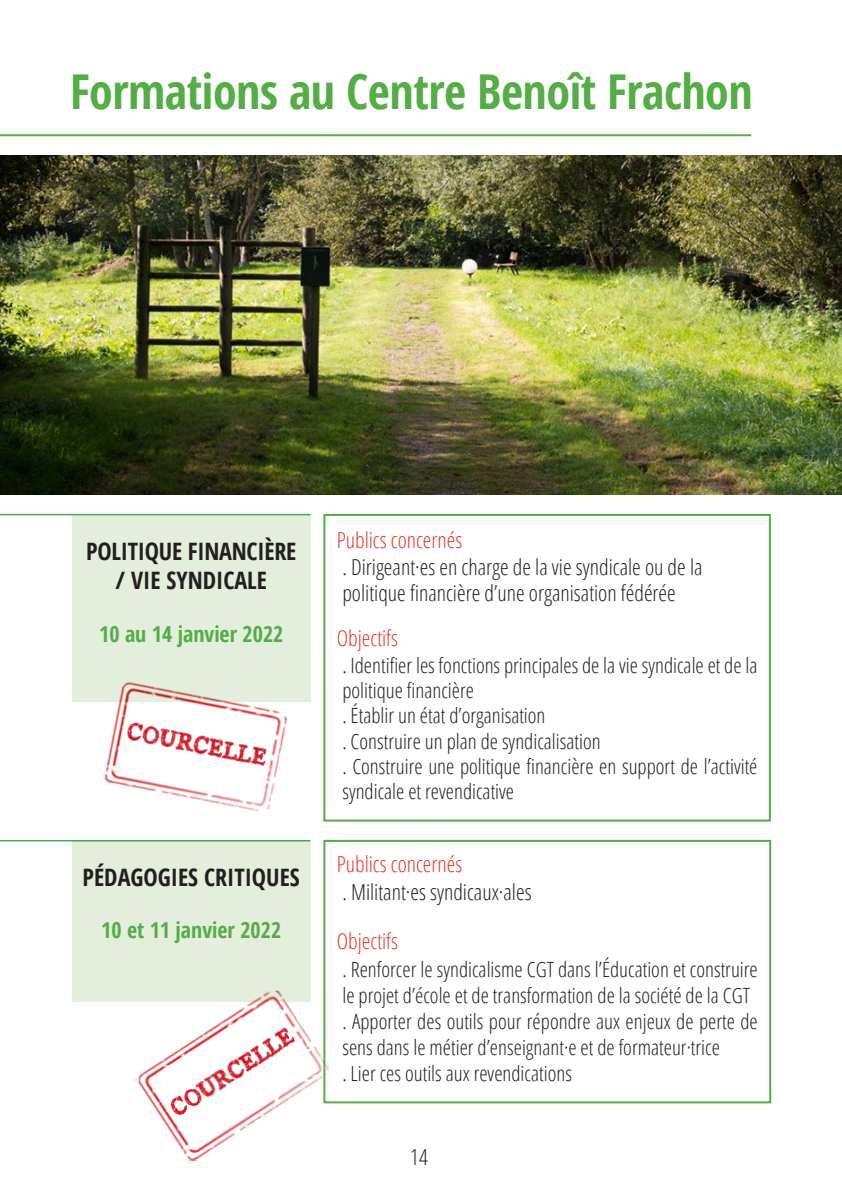
<style>
.page{position:relative;width:842px;height:1191px;background:#fff}
.page>*{position:absolute;margin:0;border:0;box-sizing:border-box;transform-origin:0 0}
.t1{font:700 48px "Open Sans Condensed";letter-spacing:-.01em;color:#55ad46}
.t2{font:700 24px "Open Sans Condensed";color:#231f20}
.t3{font:300 22px "Open Sans Condensed";color:#231f20}
.t4{font:300 22px "Open Sans Condensed";color:#e53529}
.t5{font:700 22px "Open Sans Condensed";color:#55ad46}
.t6{font:300 21px/25.2px "Open Sans Condensed";color:#231f20}
</style>
<div class="page">
<hr style="left:0;top:134px;width:751px;height:2px;background:#55ad46">
<div style="left:323px;top:514px;width:448px;height:307px;border:2px solid #55ad46"></div>
<div style="left:72px;top:514px;width:238px;height:187px;background:#e3eedc"></div>
<img style="left:68px;top:620px;width:243px;height:256px">
<div style="left:323px;top:840px;width:448px;height:263px;border:2px solid #55ad46"></div>
<div style="left:72px;top:840px;width:238px;height:161px;background:#e3eedc"></div>
<hr style="left:0;top:840px;width:310px;height:1px;background:#40ae49">
<hr style="left:0;top:514px;width:310px;height:1px;background:#40ae49">
<img style="left:0;top:156px;width:842px;height:339px">
<img style="left:137px;top:988px;width:193px;height:173px">
<p class="t1" style="left:70px;top:58px;width:684px">Formations au Centre Benoît Frachon</p>
<p class="t2" style="left:86px;top:534px;width:212px">POLITIQUE FINANCIÈRE</p>
<p class="t2" style="left:115px;top:563px;width:153px">/ VIE SYNDICALE</p>
<p class="t5" style="left:99px;top:618px;width:186px">10 au 14 janvier 2022</p>
<p class="t2" style="left:83px;top:860px;width:219px">PÉDAGOGIES CRITIQUES</p>
<p class="t5" style="left:101px;top:915px;width:181px">10 et 11 janvier 2022</p>
<p class="t4" style="left:337px;top:525px;width:127px">Publics concernés</p>
<p class="t3" style="left:342px;top:551px;width:362px">. Dirigeant·es en charge de la vie syndicale ou de la</p>
<p class="t3" style="left:342px;top:578px;width:335px">politique financière d’une organisation fédérée</p>
<p class="t4" style="left:337px;top:623px;width:63px">Objectifs</p>
<p class="t6" style="left:342px;top:652px;width:417px">. Identifier les fonctions principales de la vie syndicale et de la politique financière</p>
<p class="t6" style="left:342px;top:702px;width:205px">. Établir un état d’organisation</p>
<p class="t6" style="left:342px;top:727px;width:260px">. Construire un plan de syndicalisation</p>
<p class="t6" style="left:342px;top:753px;width:417px">. Construire une politique financière en support de l’activité syndicale et revendicative</p>
<p class="t4" style="left:337px;top:849px;width:127px">Publics concernés</p>
<p class="t3" style="left:342px;top:877px;width:191px">. Militant·es syndicaux·ales</p>
<p class="t4" style="left:337px;top:926px;width:63px">Objectifs</p>
<p class="t6" style="left:342px;top:956px;width:417px;line-height:26px">. Renforcer le syndicalisme CGT dans l’Éducation et construire le projet d’école et de transformation de la société de la CGT</p>
<p class="t6" style="left:342px;top:1008px;width:417px;line-height:26px">. Apporter des outils pour répondre aux enjeux de perte de sens dans le métier d’enseignant·e et de formateur·trice</p>
<p class="t6" style="left:342px;top:1060px;width:231px">. Lier ces outils aux revendications</p>
<p class="t3" style="left:410px;top:1141px;width:19px">14</p>
</div>
